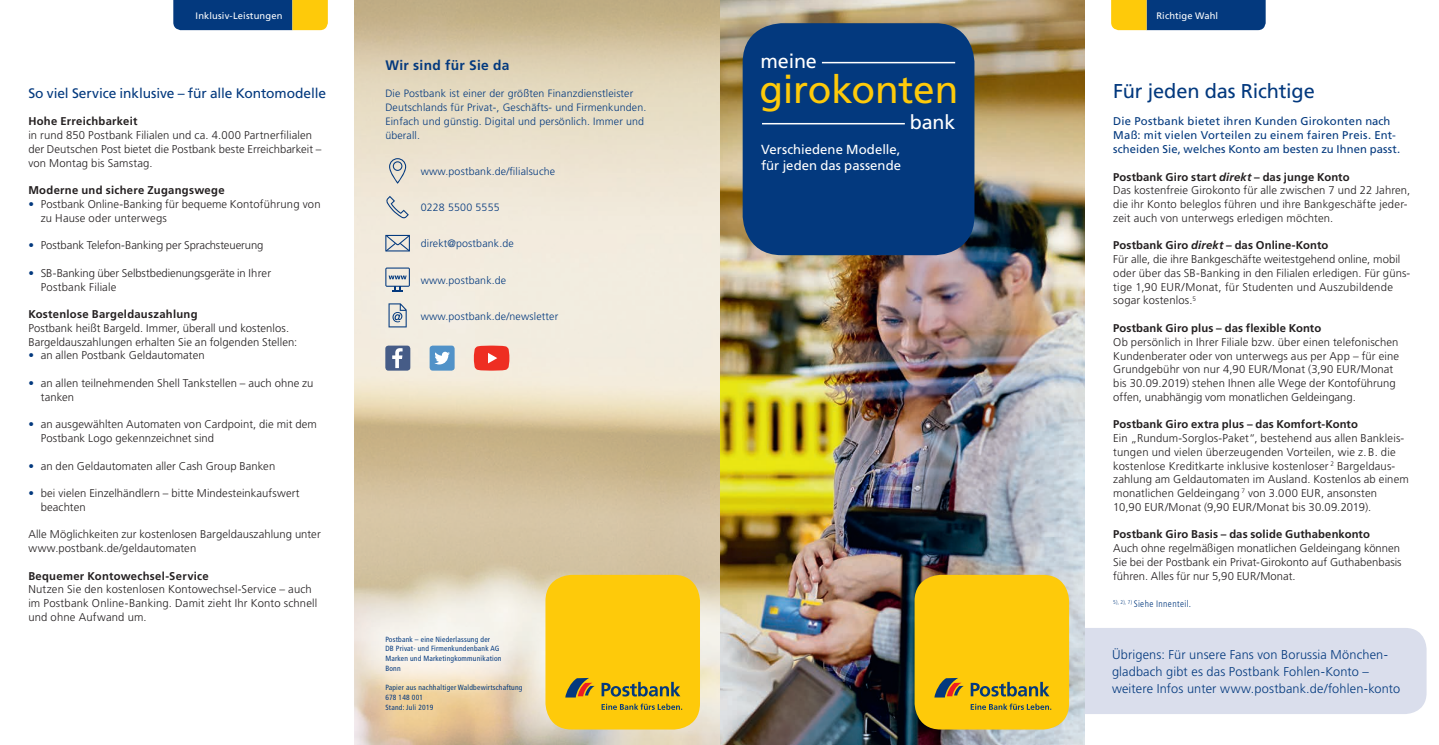
<style>
.page{position:relative;width:1439px;height:745px;background:#fff}
.page>*{position:absolute;margin:0;border:0;box-sizing:border-box;transform-origin:0 0}
.t1{font:38.75px "Frutiger LT Std";letter-spacing:-.01em;color:#feca0a}
.t2{font:20px "Frutiger LT Std";letter-spacing:-.01em;color:#03397e}
.t3{font:19.75px "Frutiger LT Std";letter-spacing:-.01em;color:#fff}
.t4{font:13.75px "Frutiger LT Std";letter-spacing:-.005em;color:#03397e}
.t5{font:700 13.75px "Frutiger LT Std";letter-spacing:.02em;color:#03397e}
.t6{font:13.12px/15.8px "Frutiger LT Std";letter-spacing:.005em;color:#fff}
.t7{font:300 12.75px/16.9px "Frutiger LT Std";letter-spacing:.015em;color:#03397e}
.t8{font:300 11.25px/13.8px "Frutiger LT Std";letter-spacing:.01em;color:#231f20}
.t9{font:700 11.25px "Frutiger LT Std";letter-spacing:.015em;color:#231f20}
.t10{font:11.25px/13.8px "Frutiger LT Std";letter-spacing:.02em;color:#03397e}
.t11{font:300 11.25px "Frutiger LT Std";letter-spacing:-.01em;color:#231f20}
.t12{font:300 10.62px/13.8px "Frutiger LT Std";letter-spacing:.015em;color:#03397e}
.t13{font:9.38px "Frutiger LT Std";letter-spacing:.015em;color:#fff}
.t14{font:300 condensed 9.38px "Frutiger LT Std";letter-spacing:.04em;color:#03397e}
.t15{font:condensed 7.5px/9.8px "Frutiger LT Std";letter-spacing:.03em;color:#03397e}
.s1{color:#03397e}
.s2{font-weight:700}
.s3{font-weight:700;font-style:italic}
</style>
<div class="page">
<svg style="left:173px;top:0;width:155px;height:30px;background:#3e5b64"></svg>
<div style="left:1084px;top:627px;width:342px;height:86px;background:#dadeec"></div>
<img style="left:719px;top:0;width:365px;height:744px">
<div style="left:742px;top:23px;width:232px;height:232px;background:#03397e;border-radius:39px"></div>
<hr style="left:822px;top:62px;width:133px;height:1px;background:#fff">
<hr style="left:762px;top:123px;width:143px;height:1px;background:#fff">
<div style="left:914px;top:574px;width:155px;height:155px;background:#feca0a;border-radius:26px"></div>
<svg style="left:970px;top:703px;width:81px;height:6px"></svg>
<svg style="left:970px;top:681px;width:79px;height:15px"></svg>
<svg style="left:934px;top:677px;width:29px;height:20px"></svg>
<svg style="left:354px;top:0;width:365px;height:744px;background:#e2d6bd"></svg>
<div style="left:429px;top:345px;width:25px;height:25px;background:#5192c8;border-radius:3px"></div>
<svg style="left:434px;top:351px;width:16px;height:13px"></svg>
<div style="left:385px;top:345px;width:25px;height:25px;background:#465c87;border-radius:3px"></div>
<svg style="left:392px;top:348px;width:10px;height:20px"></svg>
<svg style="left:474px;top:345px;width:35px;height:25px"></svg>
<svg style="left:385px;top:235px;width:25px;height:16px"></svg>
<svg style="left:389px;top:158px;width:17px;height:26px"></svg>
<svg style="left:385px;top:267px;width:25px;height:24px"></svg>
<svg style="left:388px;top:303px;width:19px;height:24px"></svg>
<svg style="left:385px;top:196px;width:24px;height:22px"></svg>
<div style="left:545px;top:574px;width:155px;height:155px;background:#feca0a;border-radius:26px"></div>
<svg style="left:601px;top:703px;width:81px;height:6px"></svg>
<svg style="left:601px;top:681px;width:79px;height:15px"></svg>
<svg style="left:565px;top:677px;width:29px;height:20px"></svg>
<svg style="left:1111px;top:0;width:154px;height:30px;background:#3d5b64"></svg>
<p class="t13" style="left:196px;top:11px;width:88px">Inklusiv-Leistungen</p>
<p class="t4" style="left:28px;top:85px;width:299px">So viel Service inklusive – für alle Kontomodelle</p>
<p class="t9" style="left:28px;top:115px;width:111px">Hohe Erreichbarkeit</p>
<p class="t8" style="left:28px;top:128px;width:295px">in rund 850 Postbank Filialen und ca. 4.000 Partnerfilialen der Deutschen Post bietet die Postbank beste Erreichbarkeit – von Montag bis Samstag.</p>
<p class="t9" style="left:28px;top:184px;width:198px">Moderne und sichere Zugangswege</p>
<p class="t8" style="left:41px;top:197px;width:281px;text-indent:-12px"><span class="s1">•</span> Postbank Online-Banking für bequeme Kontoführung von zu Hause oder unterwegs</p>
<p class="t11" style="left:28px;top:239px;width:237px"><span class="s1">•</span> Postbank Telefon-Banking per Sprachsteuerung</p>
<p class="t8" style="left:41px;top:266px;width:232px;text-indent:-12px"><span class="s1">•</span> SB-Banking über Selbstbedienungsgeräte in Ihrer<br>Postbank Filiale</p>
<p class="t9" style="left:28px;top:307px;width:171px">Kostenlose Bargeldauszahlung</p>
<p class="t8" style="left:28px;top:321px;width:270px">Postbank heißt Bargeld. Immer, überall und kostenlos.<br>Bargeldauszahlungen erhalten Sie an folgenden Stellen:</p>
<p class="t8" style="left:28px;top:348px;width:178px"><span class="s1">•</span> an allen Postbank Geldautomaten</p>
<p class="t8" style="left:41px;top:376px;width:274px;text-indent:-12px"><span class="s1">•</span> an allen teilnehmenden Shell Tankstellen – auch ohne zu tanken</p>
<p class="t8" style="left:41px;top:417px;width:278px;text-indent:-12px"><span class="s1">•</span> an ausgewählten Automaten von Cardpoint, die mit dem<br>Postbank Logo gekennzeichnet sind</p>
<p class="t8" style="left:28px;top:458px;width:248px"><span class="s1">•</span> an den Geldautomaten aller Cash Group Banken</p>
<p class="t8" style="left:41px;top:486px;width:260px;text-indent:-12px"><span class="s1">•</span> bei vielen Einzelhändlern – bitte Mindesteinkaufswert beachten</p>
<p class="t8" style="left:28px;top:527px;width:294px">Alle Möglichkeiten zur kostenlosen Bargeldauszahlung unter www.postbank.de/geldautomaten</p>
<p class="t9" style="left:28px;top:568px;width:182px">Bequemer Kontowechsel-Service</p>
<p class="t8" style="left:28px;top:582px;width:290px">Nutzen Sie den kostenlosen Kontowechsel-Service – auch im Postbank Online-Banking. Damit zieht Ihr Konto schnell und ohne Aufwand um.</p>
<p class="t5" style="left:385px;top:57px;width:126px">Wir sind für Sie da</p>
<p class="t12" style="left:385px;top:87px;width:263px">Die Postbank ist einer der größten Finanzdienstleister Deutschlands für Privat-, Geschäfts- und Firmenkunden.<br>Einfach und günstig. Digital und persönlich. Immer und überall.</p>
<p class="t12" style="left:421px;top:164px;width:136px">www.postbank.de/filialsuche</p>
<p class="t12" style="left:421px;top:201px;width:80px">0228 5500 5555</p>
<p class="t12" style="left:421px;top:237px;width:95px">direkt@postbank.de</p>
<p class="t12" style="left:421px;top:273px;width:87px">www.postbank.de</p>
<p class="t12" style="left:421px;top:309px;width:139px">www.postbank.de/newsletter</p>
<p class="t15" style="left:385px;top:633px;width:118px">Postbank – eine Niederlassung der<br>DB Privat- und Firmenkundenbank AG<br>Marken und Marketingkommunikation<br>Bonn</p>
<p class="t15" style="left:385px;top:682px;width:139px">Papier aus nachhaltiger Waldbewirtschaftung<br>678 148 001<br>Stand: Juli 2019</p>
<h3 class="t3" style="left:760px;top:49px;width:58px">meine</h3>
<h1 class="t1" style="left:759px;top:67px;width:200px">girokonten</h1>
<p class="t6" style="left:761px;top:141px;width:141px">Verschiedene Modelle, für jeden das passende</p>
<h3 class="t3" style="left:910px;top:110px;width:47px">bank</h3>
<p class="t13" style="left:1156px;top:11px;width:63px">Richtige Wahl</p>
<h2 class="t2" style="left:1113px;top:79px;width:203px">Für jeden das Richtige</h2>
<p class="t10" style="left:1113px;top:115px;width:288px">Die Postbank bietet ihren Kunden Girokonten nach<br>Maß: mit vielen Vorteilen zu einem fairen Preis. Ent&shy;scheiden Sie, welches Konto am besten zu Ihnen passt.</p>
<p class="t8" style="left:1113px;top:170px;width:299px"><span class="s2">Postbank Giro start</span> <span class="s3">direkt</span> <span class="s2">– das junge Konto<br></span>Das kostenfreie Girokonto für alle zwischen 7 und 22 Jahren, die ihr Konto beleglos führen und ihre Bankgeschäfte jeder&shy;zeit auch von unterwegs erledigen möchten.</p>
<p class="t8" style="left:1113px;top:238px;width:299px"><span class="s2">Postbank Giro</span> <span class="s3">direkt</span> <span class="s2">– das Online-Konto<br></span>Für alle, die ihre Bankgeschäfte weitestgehend online, mobil oder über das SB-Banking in den Filialen erledigen. Für güns&shy;tige 1,90 EUR/Monat, für Studenten und Auszubildende sogar kostenlos.<sup>5</sup></p>
<p class="t9" style="left:1113px;top:321px;width:209px">Postbank Giro plus – das flexible Konto</p>
<p class="t8" style="left:1113px;top:335px;width:287px">Ob persönlich in Ihrer Filiale bzw. über einen telefonischen Kundenberater oder von unterwegs aus per App – für eine Grundgebühr von nur 4,90 EUR/Monat (3,90 EUR/Monat bis 30.09.2019) stehen Ihnen alle Wege der Kontoführung offen, unabhängig vom monatlichen Geldeingang.</p>
<p class="t9" style="left:1113px;top:417px;width:246px">Postbank Giro extra plus – das Komfort-Konto</p>
<p class="t8" style="left:1113px;top:431px;width:297px">Ein „Rundum-Sorglos-Paket“, bestehend aus allen Bankleis&shy;tungen und vielen überzeugenden Vorteilen, wie z. B. die kostenlose Kreditkarte inklusive kostenloser <sup>2</sup> Bargeldaus&shy;zahlung am Geldautomaten im Ausland. Kostenlos ab einem monatlichen Geldeingang <sup>7</sup> von 3.000 EUR, ansonsten<br>10,90 EUR/Monat (9,90 EUR/Monat bis 30.09.2019).</p>
<p class="t9" style="left:1113px;top:527px;width:258px">Postbank Giro Basis – das solide Guthabenkonto</p>
<p class="t8" style="left:1113px;top:541px;width:290px">Auch ohne regelmäßigen monatlichen Geldeingang können<br>Sie bei der Postbank ein Privat-Girokonto auf Guthabenbasis führen. Alles für nur 5,90 EUR/Monat.</p>
<p class="t14" style="left:1113px;top:598px;width:79px"><sup>5),</sup> <sup>2),</sup> <sup>7)</sup> Siehe Innenteil.</p>
<p class="t7" style="left:1112px;top:645px;width:290px">Übrigens: Für unsere Fans von Borussia Mönchen&shy;gladbach gibt es das Postbank Fohlen-Konto – weitere Infos unter www.postbank.de/fohlen-konto</p>
</div>
